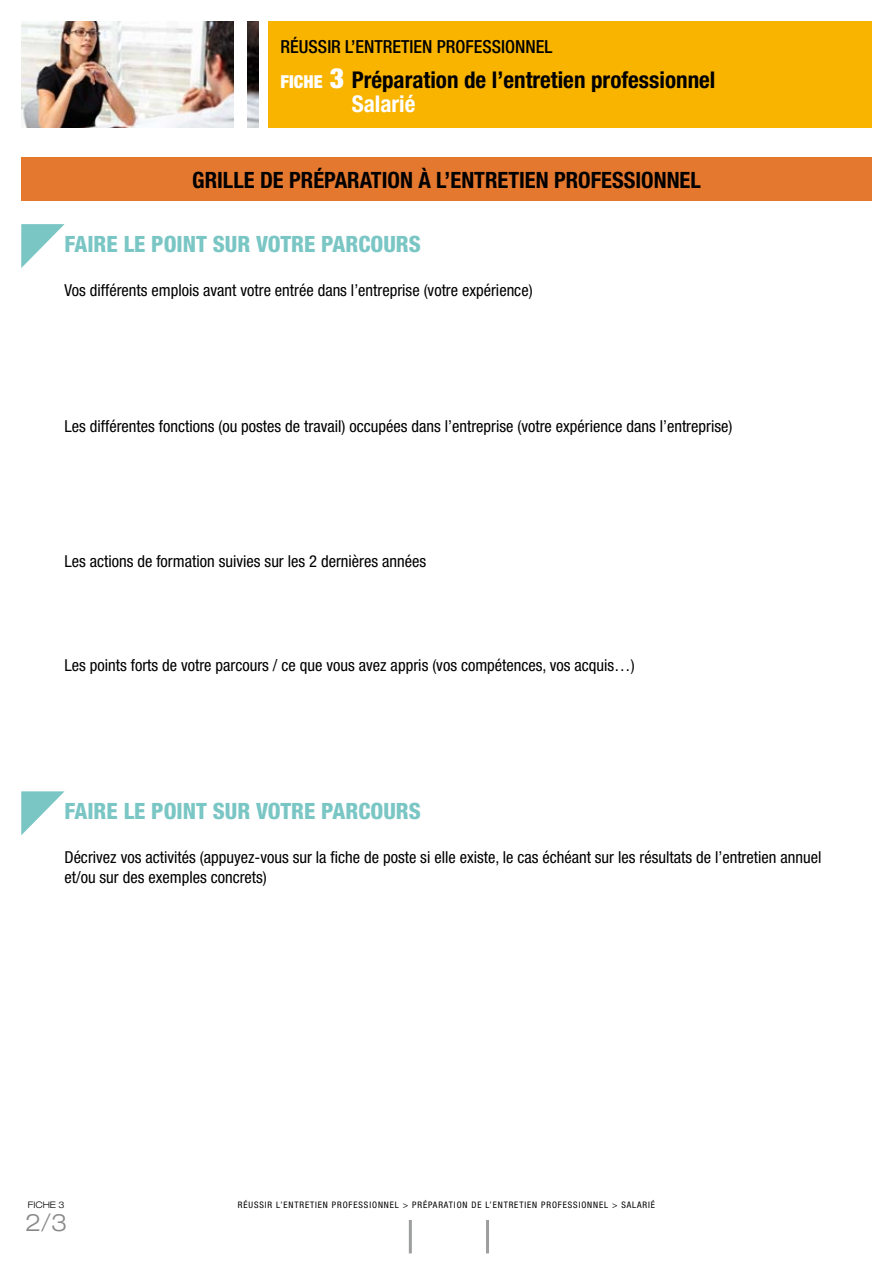
<style>
.page{position:relative;width:893px;height:1263px;background:#fff}
.page>*{position:absolute;margin:0;border:0;box-sizing:border-box;transform-origin:0 0}
.t1{font:300 expanded 24px "Helvetica Neue";color:#87888a}
.t2{font:700 condensed 23.1px/24px "Helvetica Neue";color:#000}
.t3{font:800 condensed 22.5px "Helvetica Neue";color:#7ac6c5}
.t4{font:700 condensed 22.5px "Helvetica Neue";color:#000}
.t5{font:500 condensed 18px "Helvetica Neue";color:#000}
.t6{font:condensed 16.5px/19.5px "Helvetica Neue";color:#000}
.t7{font:condensed 9px "Helvetica Neue";letter-spacing:.1em;color:#000}
.t8{font:300 expanded 9px "Helvetica Neue";color:#000}
.s1{font-weight:900;font-size:17.85px;color:#fff}
.s2{font-weight:900;font-size:27.9px;color:#fff}
.s3{color:#fff}
</style>
<div class="page">
<hr style="left:409px;top:1220px;width:3px;height:33px;background:#9c9e9f">
<hr style="left:486px;top:1220px;width:3px;height:33px;background:#9c9e9f">
<img style="left:21px;top:21px;width:237px;height:107px">
<div style="left:268px;top:21px;width:604px;height:107px;background:#f9b400"></div>
<div style="left:234px;top:0;width:13px;height:128px;background:#fff"></div>
<div style="left:21px;top:157px;width:851px;height:44px;background:#e5782f"></div>
<svg style="left:21px;top:224px;width:44px;height:44px"></svg>
<svg style="left:21px;top:791px;width:44px;height:44px"></svg>
<p class="t5" style="left:281px;top:36px;width:37px">RÉUSSIR</p>
<p class="t5" style="left:345px;top:36px;width:20px">L’ENTRETIEN</p>
<p class="t5" style="left:437px;top:36px;width:10px">PROFESSIONNEL</p>
<h2 class="t2" style="left:352px;top:67px;width:365px;text-indent:-71px"><span class="s1">fiche</span> <span class="s2">3</span> Préparation de l’entretien professionnel<br><span class="s3">Salarié</span></h2>
<h3 class="t4" style="left:192px;top:166px;width:510px">Grille de préparation à l’entretien professionnel</h3>
<h3 class="t3" style="left:64px;top:230px;width:358px">FAIRE LE POINT SUR VOTRE PARCOURS</h3>
<p class="t6" style="left:64px;top:280px;width:470px">Vos différents emplois avant votre entrée dans l’entreprise (votre expérience)</p>
<p class="t6" style="left:64px;top:416px;width:669px">Les différentes fonctions (ou postes de travail) occupées dans l’entreprise (votre expérience dans l’entreprise)</p>
<p class="t6" style="left:64px;top:552px;width:363px">Les actions de formation suivies sur les 2 dernières années</p>
<p class="t6" style="left:64px;top:655px;width:572px">Les points forts de votre parcours / ce que vous avez appris (vos compétences, vos acquis…)</p>
<h3 class="t3" style="left:64px;top:797px;width:358px">FAIRE LE POINT SUR VOTRE PARCOURS</h3>
<p class="t6" style="left:64px;top:847px;width:758px">Décrivez vos activités (appuyez-vous sur la fiche de poste si elle existe, le cas échéant sur les résultats de l’entretien annuel et/ou sur des exemples concrets)</p>
<p class="t8" style="left:28px;top:1200px;width:38px">Fiche 3</p>
<h1 class="t1" style="left:25px;top:1208px;width:43px">2/3</h1>
<p class="t7" style="left:238px;top:1200px;width:419px">Réussir l’entretien professionnel &gt; Préparation de l’entretien professionnel &gt; Salarié</p>
</div>
